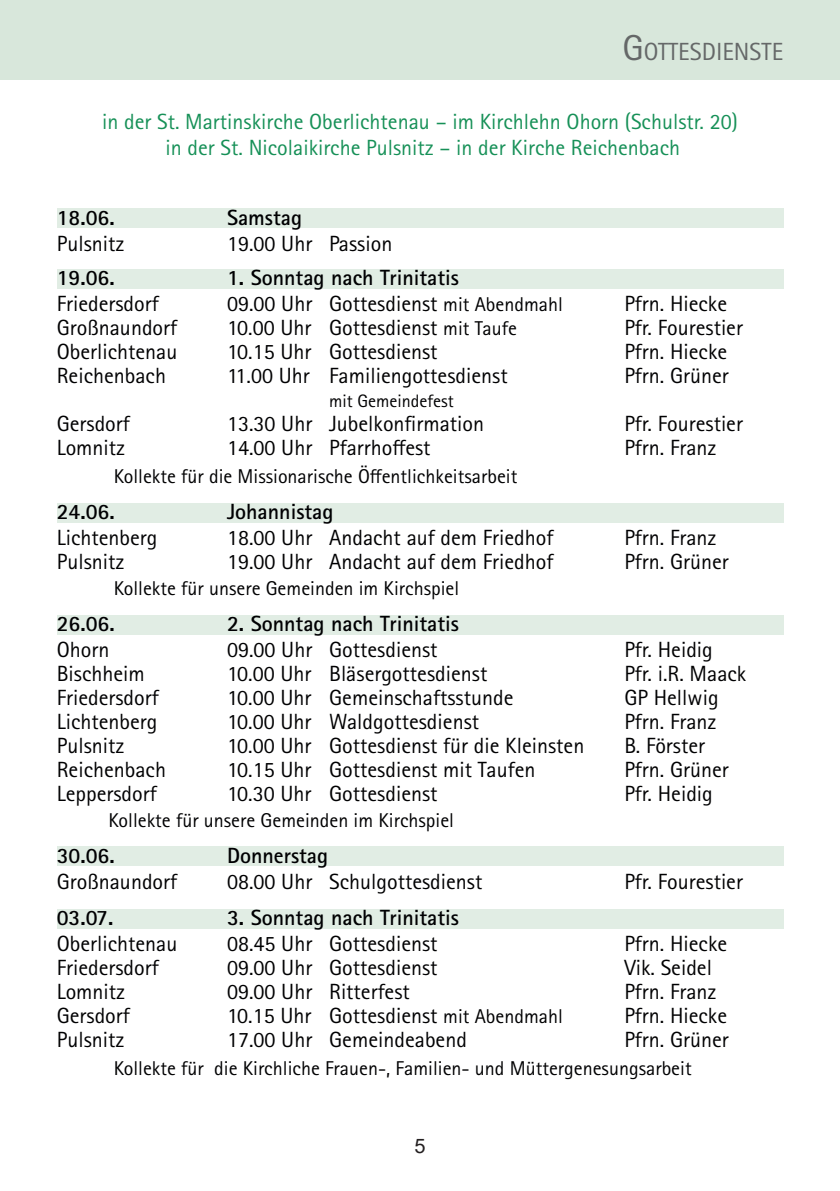
<style>
.page{position:relative;width:840px;height:1191px;background:#fff}
.page>*{position:absolute;margin:0;border:0;box-sizing:border-box;transform-origin:0 0}
.t1{font:24.8px "Rotis Sans Serif Pro";color:#656868}
.t2{font:22px "Rotis Sans Serif Pro";color:#000002}
.t3{font:700 22px "Rotis Sans Serif Pro";color:#000002}
.t4{font:22px/26px "Rotis Sans Serif Pro";color:#169057;text-align:center}
.t5{font:20px "Rotis Sans Serif Pro";color:#000002}
.t6{font:20px "Arial";color:#231f20}
.t7{font:18px "Rotis Sans Serif Pro";color:#000002}
.s1{font-size:36px}
.s2{font-size:20px}
</style>
<div class="page">
<div style="left:0;top:0;width:839px;height:79px;background:#d8e7db"></div>
<div style="left:57px;top:909px;width:725px;height:19px;background:#e1ede4"></div>
<div style="left:57px;top:846px;width:725px;height:20px;background:#e1ede4"></div>
<div style="left:57px;top:615px;width:725px;height:20px;background:#e1ede4"></div>
<div style="left:57px;top:503px;width:725px;height:19px;background:#e1ede4"></div>
<div style="left:57px;top:269px;width:725px;height:20px;background:#e1ede4"></div>
<div style="left:57px;top:208px;width:725px;height:20px;background:#e1ede4"></div>
<p class="t1" style="left:622px;top:43px;width:162px"><span class="s1">G</span>OTTESDIENSTE</p>
<p class="t4" style="left:102px;top:111px;width:637px">in der St. Martinskirche Oberlichtenau – im Kirchlehn Ohorn (Schulstr. 20) in der St. Nicolaikirche Pulsnitz – in der Kirche Reichenbach</p>
<p class="t3" style="left:57px;top:210px;width:59px">18.06.</p>
<p class="t3" style="left:227px;top:210px;width:76px">Samstag</p>
<p class="t2" style="left:57px;top:236px;width:69px">Pulsnitz</p>
<p class="t2" style="left:227px;top:236px;width:167px">19.00 Uhr Passion</p>
<p class="t3" style="left:57px;top:270px;width:59px">19.06.</p>
<p class="t3" style="left:227px;top:270px;width:233px">1. Sonntag nach Trinitatis</p>
<p class="t2" style="left:57px;top:296px;width:103px">Friedersdorf</p>
<p class="t2" style="left:227px;top:296px;width:337px">09.00 Uhr Gottesdienst <span class="s2">mit Abendmahl</span></p>
<p class="t2" style="left:624px;top:296px;width:104px">Pfrn. Hiecke</p>
<p class="t2" style="left:57px;top:320px;width:122px">Großnaundorf</p>
<p class="t2" style="left:227px;top:320px;width:291px">10.00 Uhr Gottesdienst <span class="s2">mit Taufe</span></p>
<p class="t2" style="left:624px;top:320px;width:120px">Pfr. Fourestier</p>
<p class="t2" style="left:57px;top:344px;width:122px">Oberlichtenau</p>
<p class="t2" style="left:227px;top:344px;width:212px">10.15 Uhr Gottesdienst</p>
<p class="t2" style="left:624px;top:344px;width:104px">Pfrn. Hiecke</p>
<p class="t2" style="left:57px;top:368px;width:111px">Reichenbach</p>
<p class="t2" style="left:227px;top:368px;width:282px">11.00 Uhr Familiengottesdienst</p>
<p class="t2" style="left:624px;top:368px;width:106px">Pfrn. Grüner</p>
<p class="t7" style="left:329px;top:394px;width:126px">mit Gemeindefest</p>
<p class="t2" style="left:57px;top:416px;width:74px">Gersdorf</p>
<p class="t2" style="left:227px;top:416px;width:258px">13.30 Uhr Jubelkonfirmation</p>
<p class="t2" style="left:624px;top:416px;width:120px">Pfr. Fourestier</p>
<p class="t2" style="left:57px;top:440px;width:70px">Lomnitz</p>
<p class="t2" style="left:227px;top:440px;width:205px">14.00 Uhr Pfarrhoffest</p>
<p class="t2" style="left:624px;top:440px;width:94px">Pfrn. Franz</p>
<p class="t5" style="left:114px;top:469px;width:405px">Kollekte für die Missionarische Öffentlichkeitsarbeit</p>
<p class="t3" style="left:57px;top:504px;width:59px">24.06.</p>
<p class="t3" style="left:227px;top:504px;width:108px">Johannistag</p>
<p class="t2" style="left:57px;top:530px;width:102px">Lichtenberg</p>
<p class="t2" style="left:227px;top:530px;width:328px">18.00 Uhr Andacht auf dem Friedhof</p>
<p class="t2" style="left:624px;top:530px;width:94px">Pfrn. Franz</p>
<p class="t2" style="left:57px;top:554px;width:69px">Pulsnitz</p>
<p class="t2" style="left:227px;top:554px;width:328px">19.00 Uhr Andacht auf dem Friedhof</p>
<p class="t2" style="left:624px;top:554px;width:106px">Pfrn. Grüner</p>
<p class="t5" style="left:114px;top:581px;width:347px">Kollekte für unsere Gemeinden im Kirchspiel</p>
<p class="t3" style="left:57px;top:616px;width:59px">26.06.</p>
<p class="t3" style="left:227px;top:616px;width:233px">2. Sonntag nach Trinitatis</p>
<p class="t2" style="left:57px;top:642px;width:54px">Ohorn</p>
<p class="t2" style="left:227px;top:642px;width:212px">09.00 Uhr Gottesdienst</p>
<p class="t2" style="left:624px;top:642px;width:90px">Pfr. Heidig</p>
<p class="t2" style="left:57px;top:666px;width:89px">Bischheim</p>
<p class="t2" style="left:227px;top:666px;width:262px">10.00 Uhr Bläsergottesdienst</p>
<p class="t2" style="left:624px;top:666px;width:123px">Pfr. i.R. Maack</p>
<p class="t2" style="left:57px;top:690px;width:103px">Friedersdorf</p>
<p class="t2" style="left:227px;top:690px;width:288px">10.00 Uhr Gemeinschaftsstunde</p>
<p class="t2" style="left:624px;top:690px;width:96px">GP Hellwig</p>
<p class="t2" style="left:57px;top:714px;width:102px">Lichtenberg</p>
<p class="t2" style="left:227px;top:714px;width:253px">10.00 Uhr Waldgottesdienst</p>
<p class="t2" style="left:624px;top:714px;width:94px">Pfrn. Franz</p>
<p class="t2" style="left:57px;top:738px;width:69px">Pulsnitz</p>
<p class="t2" style="left:227px;top:738px;width:358px">10.00 Uhr Gottesdienst für die Kleinsten</p>
<p class="t2" style="left:624px;top:738px;width:82px">B. Förster</p>
<p class="t2" style="left:57px;top:762px;width:111px">Reichenbach</p>
<p class="t2" style="left:227px;top:762px;width:310px">10.15 Uhr Gottesdienst mit Taufen</p>
<p class="t2" style="left:624px;top:762px;width:106px">Pfrn. Grüner</p>
<p class="t2" style="left:57px;top:786px;width:101px">Leppersdorf</p>
<p class="t2" style="left:227px;top:786px;width:212px">10.30 Uhr Gottesdienst</p>
<p class="t2" style="left:624px;top:786px;width:90px">Pfr. Heidig</p>
<p class="t5" style="left:108px;top:813px;width:347px">Kollekte für unsere Gemeinden im Kirchspiel</p>
<p class="t3" style="left:57px;top:848px;width:59px">30.06.</p>
<p class="t3" style="left:227px;top:848px;width:103px">Donnerstag</p>
<p class="t2" style="left:57px;top:874px;width:122px">Großnaundorf</p>
<p class="t2" style="left:227px;top:874px;width:257px">08.00 Uhr Schulgottesdienst</p>
<p class="t2" style="left:624px;top:874px;width:120px">Pfr. Fourestier</p>
<p class="t3" style="left:57px;top:910px;width:58px">03.07.</p>
<p class="t3" style="left:227px;top:910px;width:233px">3. Sonntag nach Trinitatis</p>
<p class="t2" style="left:57px;top:936px;width:122px">Oberlichtenau</p>
<p class="t2" style="left:227px;top:936px;width:212px">08.45 Uhr Gottesdienst</p>
<p class="t2" style="left:624px;top:936px;width:104px">Pfrn. Hiecke</p>
<p class="t2" style="left:57px;top:960px;width:103px">Friedersdorf</p>
<p class="t2" style="left:227px;top:960px;width:212px">09.00 Uhr Gottesdienst</p>
<p class="t2" style="left:624px;top:960px;width:89px">Vik. Seidel</p>
<p class="t2" style="left:57px;top:984px;width:70px">Lomnitz</p>
<p class="t2" style="left:227px;top:984px;width:184px">09.00 Uhr Ritterfest</p>
<p class="t2" style="left:624px;top:984px;width:94px">Pfrn. Franz</p>
<p class="t2" style="left:57px;top:1008px;width:74px">Gersdorf</p>
<p class="t2" style="left:227px;top:1008px;width:337px">10.15 Uhr Gottesdienst <span class="s2">mit Abendmahl</span></p>
<p class="t2" style="left:624px;top:1008px;width:104px">Pfrn. Hiecke</p>
<p class="t2" style="left:57px;top:1032px;width:69px">Pulsnitz</p>
<p class="t2" style="left:227px;top:1032px;width:241px">17.00 Uhr Gemeindeabend</p>
<p class="t2" style="left:624px;top:1032px;width:106px">Pfrn. Grüner</p>
<p class="t5" style="left:114px;top:1061px;width:579px">Kollekte für die Kirchliche Frauen-, Familien- und Müttergenesungsarbeit</p>
<p class="t6" style="left:414px;top:1138px;width:13px">5</p>
</div>
